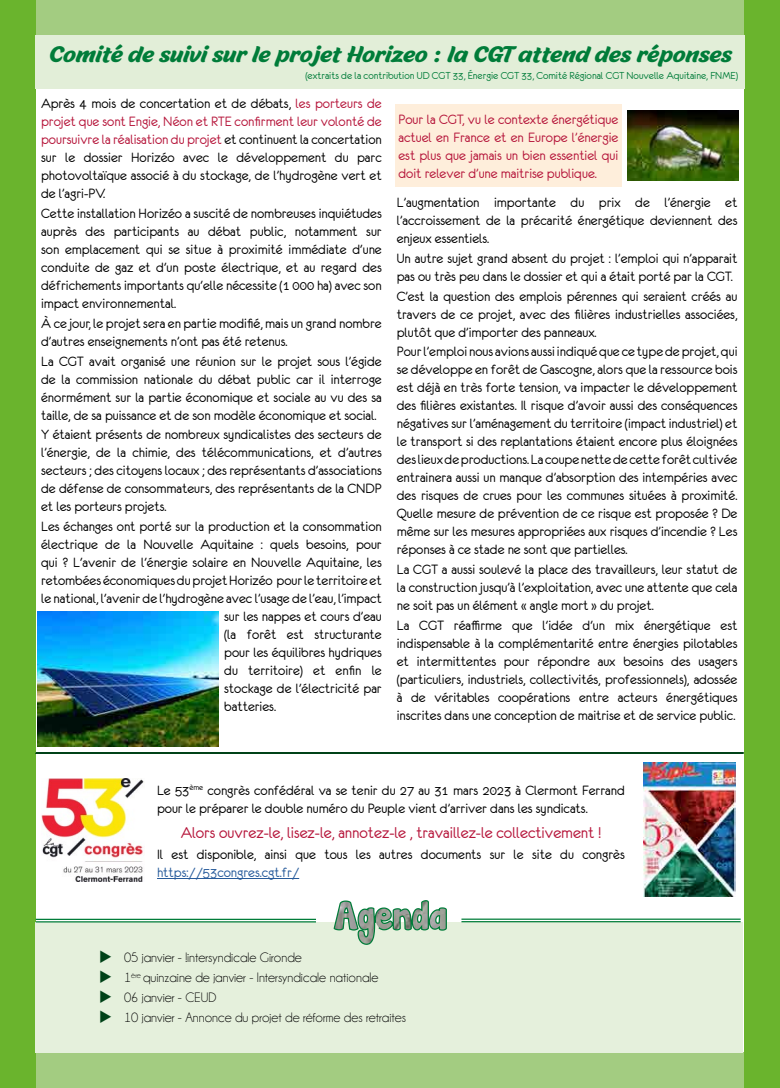
<style>
.page{position:relative;width:780px;height:1088px;background:#fff}
.page>*{position:absolute;margin:0;border:0;box-sizing:border-box;transform-origin:0 0}
.t1{font:22.5px "Malvie Trial";color:#007c39}
.t2{font:17.5px "Eurofurenceregular";color:#b6163b}
.t3{font:15px/18px "Eurofurenceregular";color:#000;text-align:justify}
.t4{font:15px/18px "Eurofurenceregular";color:#b6163b;text-align:justify}
.t5{font:15px "Eurofurenceregular";color:#275b9b}
.t6{font:13.75px/20px "Champagne&Limousines";color:#000}
.t7{font:11.25px "Eurofurenceregular";color:#007c39}
.s1{color:#b6163b}
</style>
<div class="page">
<div style="left:0;top:0;width:780px;height:35px;background:#a3cc81"></div>
<div style="left:0;top:1052px;width:780px;height:36px;background:#a3cc81"></div>
<div style="left:0;top:0;width:35px;height:1088px;background:#6ab42d"></div>
<div style="left:744px;top:0;width:36px;height:1088px;background:#6ab42d"></div>
<div style="left:395px;top:104px;width:226px;height:82px;background:#feeedb"></div>
<div style="left:35px;top:922px;width:708px;height:130px;background:#e5f0dc"></div>
<svg style="left:333px;top:900px;width:114px;height:45px"></svg>
<hr style="left:461px;top:918px;width:279px;height:2px;background:#007c39">
<hr style="left:461px;top:921px;width:279px;height:1px;background:#007c39">
<hr style="left:36px;top:919px;width:280px;height:1px;background:#007c39">
<hr style="left:36px;top:921px;width:280px;height:1px;background:#007c39">
<hr style="left:157px;top:878px;width:142px;height:1px;background:#275b9b">
<div style="left:36px;top:35px;width:709px;height:54px;background:#e2eed8"></div>
<img style="left:627px;top:111px;width:111px;height:69px">
<img style="left:38px;top:611px;width:180px;height:135px">
<img style="left:42px;top:779px;width:102px;height:102px">
<img style="left:643px;top:763px;width:92px;height:133px">
<svg style="left:35px;top:752px;width:709px;height:2px"></svg>
<h1 class="t1" style="left:49px;top:40px;width:684px">Comité de suivi sur le projet Horizeo : la CGT attend des réponses</h1>
<p class="t7" style="left:305px;top:70px;width:434px">(extraits de la contribution UD CGT 33, Énergie CGT 33, Comité Régional CGT Nouvelle Aquitaine, FNME)</p>
<p class="t3" style="left:41px;top:95px;width:342px">Après 4 mois de concertation et de débats, <span class="s1">les porteurs de projet que sont Engie, Néon et RTE confirment leur volonté de poursuivre la réalisation du projet</span> et continuent la concertation sur le dossier Horizéo avec le développement du parc photovoltaïque associé à du stockage, de l’hydrogène vert et de l’agri-PV.</p>
<p class="t3" style="left:41px;top:204px;width:342px">Cette installation Horizéo a suscité de nombreuses inquiétudes auprès des participants au débat public, notamment sur son emplacement qui se situe à proximité immédiate d'une conduite de gaz et d'un poste électrique, et au regard des défrichements importants qu'elle nécessite (1 000 ha) avec son impact environnemental.</p>
<p class="t3" style="left:41px;top:314px;width:342px">À ce jour, le projet sera en partie modifié, mais un grand nombre d’autres enseignements n’ont pas été retenus.</p>
<p class="t3" style="left:41px;top:352px;width:342px">La CGT avait organisé une réunion sur le projet sous l’égide de la commission nationale du débat public car il interroge énormément sur la partie économique et sociale au vu des sa taille, de sa puissance et de son modèle économique et social.</p>
<p class="t3" style="left:41px;top:426px;width:342px">Y étaient présents de nombreux syndicalistes des secteurs de l’énergie, de la chimie, des télécommunications, et d’autres secteurs ; des citoyens locaux ; des représentants d’associations de défense de consommateurs, des représentants de la CNDP et les porteurs projets.</p>
<p class="t3" style="left:41px;top:517px;width:342px">Les échanges ont porté sur la production et la consommation</p>
<p class="t3" style="left:41px;top:535px;width:342px">électrique de la Nouvelle Aquitaine : quels besoins, pour</p>
<p class="t3" style="left:41px;top:553px;width:342px">qui ? L'avenir de l'énergie solaire en Nouvelle Aquitaine, les</p>
<p class="t3" style="left:41px;top:571px;width:342px">retombées économiques du projet Horizéo pour le territoire et</p>
<p class="t3" style="left:41px;top:589px;width:342px">le national, l'avenir de l'hydrogène avec l’usage de l’eau, l’impact</p>
<p class="t3" style="left:224px;top:607px;width:159px">sur les nappes et cours d’eau</p>
<p class="t3" style="left:224px;top:625px;width:159px">(la forêt est structurante</p>
<p class="t3" style="left:224px;top:643px;width:159px">pour les équilibres hydriques</p>
<p class="t3" style="left:224px;top:661px;width:159px">du territoire) et enfin le</p>
<p class="t3" style="left:224px;top:679px;width:159px">stockage de l'électricité par</p>
<p class="t3" style="left:224px;top:697px;width:53px">batteries.</p>
<p class="t4" style="left:398px;top:111px;width:221px">Pour la CGT, vu le contexte énergétique actuel en France et en Europe l’énergie est plus que jamais un bien essentiel qui doit relever d’une maitrise publique.</p>
<p class="t3" style="left:397px;top:193px;width:342px">L’augmentation importante du prix de l’énergie et l’accroissement de la précarité énergétique deviennent des enjeux essentiels.</p>
<p class="t3" style="left:397px;top:249px;width:342px">Un autre sujet grand absent du projet : l’emploi qui n’apparait pas ou très peu dans le dossier et qui a était porté par la CGT.</p>
<p class="t3" style="left:397px;top:287px;width:342px">C’est la question des emplois pérennes qui seraient créés au travers de ce projet, avec des filières industrielles associées, plutôt que d’importer des panneaux.</p>
<p class="t3" style="left:397px;top:343px;width:342px">Pour l’emploi nous avions aussi indiqué que ce type de projet, qui se développe en forêt de Gascogne, alors que la ressource bois est déjà en très forte tension, va impacter le développement des filières existantes. Il risque d’avoir aussi des conséquences négatives sur l’aménagement du territoire (impact industriel) et le transport si des replantations étaient encore plus éloignées des lieux de productions. La coupe nette de cette forêt cultivée entrainera aussi un manque d’absorption des intempéries avec des risques de crues pour les communes situées à proximité.<br>Quelle mesure de prévention de ce risque est proposée ? De même sur les mesures appropriées aux risques d’incendie ? Les réponses à ce stade ne sont que partielles.</p>
<p class="t3" style="left:397px;top:560px;width:342px">La CGT a aussi soulevé la place des travailleurs, leur statut de la construction jusqu’à l’exploitation, avec une attente que cela ne soit pas un élément « angle mort » du projet.</p>
<p class="t3" style="left:397px;top:616px;width:342px">La CGT réaffirme que l'idée d'un mix énergétique est indispensable à la complémentarité entre énergies pilotables et intermittentes pour répondre aux besoins des usagers (particuliers, industriels, collectivités, professionnels), adossée à de véritables coopérations entre acteurs énergétiques inscrites dans une conception de maitrise et de service public.</p>
<p class="t3" style="left:157px;top:781px;width:469px">Le 53<sup>ème</sup> congrès confédéral va se tenir du 27 au 31 mars 2023 à Clermont Ferrand pour le préparer le double numéro du Peuple vient d’arriver dans les syndicats.</p>
<p class="t2" style="left:181px;top:823px;width:422px">Alors ouvrez-le, lisez-le, annotez-le , travaillez-le collectivement !</p>
<p class="t3" style="left:157px;top:845px;width:469px">Il est disponible, ainsi que tous les autres documents sur le site du congrès</p>
<p class="t5" style="left:157px;top:865px;width:144px">https://53congres.cgt.fr/</p>
<p class="t6" style="left:124px;top:948px;width:284px">05 janvier - !intersyndicale Gironde<br>1<sup>ère</sup> quinzaine de janvier - Intersyndicale nationale<br>06 janvier - CEUD<br>10 janvier - Annonce du projet de réforme des retraites</p>
</div>
